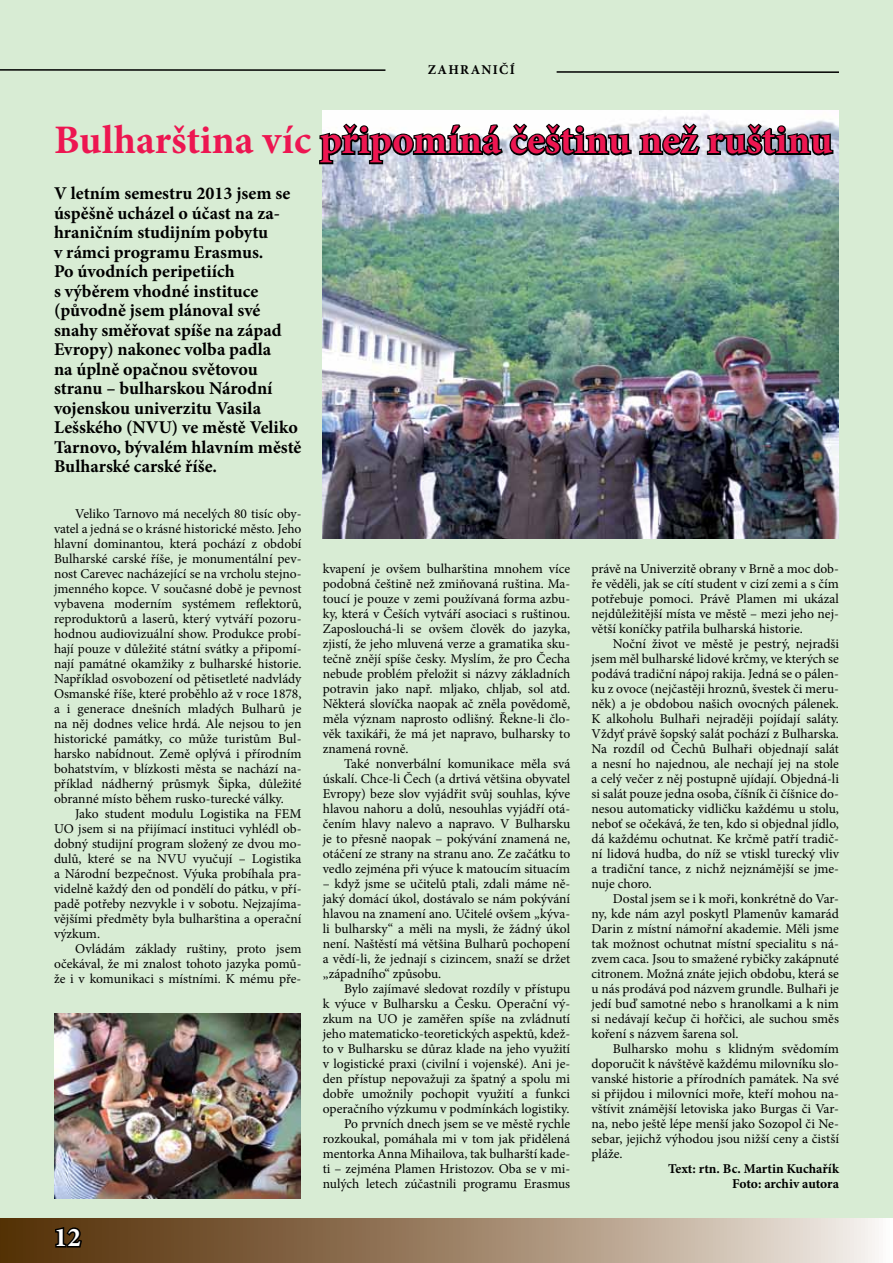
<style>
.page{position:relative;width:893px;height:1263px;background:#fff}
.page>*{position:absolute;margin:0;border:0;box-sizing:border-box;transform-origin:0 0}
.t1{font:700 40.5px "Minion Pro";color:#ed1651}
.t2{font:700 27px "Minion Pro";color:#fff}
.t3{font:700 18px/19.5px "Minion Pro";color:#000}
.t4{font:13.5px/15px "Minion Pro";color:#000;text-align:justify}
.t5{font:700 13.5px/15px "Minion Pro";color:#000;text-align:right}
.t6{font:700 13.5px "Minion Pro";letter-spacing:.1em;color:#000}
</style>
<div class="page">
<div style="left:0;top:0;width:893px;height:1239px;background:#d8ecd4"></div>
<svg style="left:0;top:1219px;width:893px;height:44px;background:#a0886f"></svg>
<svg style="left:54px;top:1225px;width:30px;height:24px"></svg>
<hr style="left:557px;top:71px;width:282px;height:2px;background:#000">
<hr style="left:0;top:69px;width:385px;height:2px;background:#000">
<img style="left:54px;top:1013px;width:247px;height:186px">
<img style="left:323px;top:111px;width:516px;height:427px">
<svg style="left:319px;top:121px;width:516px;height:45px;background:#91949b"></svg>
<p class="t6" style="left:428px;top:60px;width:89px">ZAHRANIČÍ</p>
<h1 class="t1" style="left:54px;top:112px;width:780px">Bulharština víc připomíná češtinu než ruštinu</h1>
<p class="t3" style="left:54px;top:184px;width:249px">V letním semestru 2013 jsem se úspěšně ucházel o účast na za&shy;hraničním studijním pobytu<br>v rámci programu Erasmus.<br>Po úvodních peripetiích<br>s výběrem vhodné instituce (původně jsem plánoval své snahy směřovat spíše na západ<br>Evropy) nakonec volba padla<br>na úplně opačnou světovou stranu – bulharskou Národní vojenskou univerzitu Vasila<br>Lešského (NVU) ve městě Veliko<br>Tarnovo, bývalém hlavním městě<br>Bulharské carské říše.</p>
<p class="t4" style="left:54px;top:506px;width:249px;text-indent:21px">Veliko Tarnovo má necelých 80 tisíc oby&shy;vatel a jedná se o krásné historické město. Jeho hlavní dominantou, která pochází z období Bulharské carské říše, je monumentální pev&shy;nost Carevec nacházející se na vrcholu stejno&shy;jmenného kopce. V současné době je pevnost vybavena moderním systémem reflektorů, reproduktorů a laserů, který vytváří pozoru&shy;hodnou audiovizuální show. Produkce probí&shy;hají pouze v důležité státní svátky a připomí&shy;nají památné okamžiky z bulharské historie.<br>Například osvobození od pětisetleté nadvlády Osmanské říše, které proběhlo až v roce 1878, a i generace dnešních mladých Bulharů je na něj dodnes velice hrdá. Ale nejsou to jen historické památky, co může turistům Bul&shy;harsko nabídnout. Země oplývá i přírodním bohatstvím, v blízkosti města se nachází na&shy;příklad nádherný průsmyk Šipka, důležité obranné místo během rusko-turecké války.</p>
<p class="t4" style="left:54px;top:806px;width:249px;text-indent:21px">Jako student modulu Logistika na FEM UO jsem si na přijímací instituci vyhlédl ob&shy;dobný studijní program složený ze dvou mo&shy;dulů, které se na NVU vyučují – Logistika a Národní bezpečnost. Výuka probíhala pra&shy;videlně každý den od pondělí do pátku, v pří&shy;padě potřeby nezvykle i v sobotu. Nejzajíma&shy;vějšími předměty byla bulharština a operační výzkum.</p>
<p class="t4" style="left:54px;top:941px;width:249px;text-indent:21px">Ovládám základy ruštiny, proto jsem očekával, že mi znalost tohoto jazyka pomů&shy;že i v komunikaci s místními. K mému pře-</p>
<h2 class="t2" style="left:54px;top:1218px;width:28px">12</h2>
<p class="t4" style="left:323px;top:561px;width:249px">kvapení je ovšem bulharština mnohem více podobná češtině než zmiňovaná ruština. Ma&shy;toucí je pouze v zemi používaná forma azbu&shy;ky, která v Češích vytváří asociaci s ruštinou.<br>Zaposlouchá-li se ovšem člověk do jazyka, zjistí, že jeho mluvená verze a gramatika sku&shy;tečně znějí spíše česky. Myslím, že pro Čecha nebude problém přeložit si názvy základních potravin jako např. mljako, chljab, sol atd.<br>Některá slovíčka naopak ač zněla povědomě, měla význam naprosto odlišný. Řekne-li člo&shy;věk taxikáři, že má jet napravo, bulharsky to znamená rovně.</p>
<p class="t4" style="left:323px;top:756px;width:249px;text-indent:21px">Také nonverbální komunikace měla svá úskalí. Chce-li Čech (a drtivá většina obyvatel Evropy) beze slov vyjádřit svůj souhlas, kýve hlavou nahoru a dolů, nesouhlas vyjádří otá&shy;čením hlavy nalevo a napravo. V Bulharsku je to přesně naopak – pokývání znamená ne, otáčení ze strany na stranu ano. Ze začátku to vedlo zejména při výuce k matoucím situacím</p>
<p class="t4" style="left:323px;top:876px;width:249px">– když jsme se učitelů ptali, zdali máme ně&shy;jaký domácí úkol, dostávalo se nám pokývání hlavou na znamení ano. Učitelé ovšem „kýva&shy;li bulharsky“ a měli na mysli, že žádný úkol není. Naštěstí má většina Bulharů pochopení a vědí-li, že jednají s cizincem, snaží se držet „západního“ způsobu.</p>
<p class="t4" style="left:323px;top:981px;width:249px;text-align:right">Bylo zajímavé sledovat rozdíly v přístupu<br>k výuce v Bulharsku a Česku. Operační vý&shy;zkum na UO je zaměřen spíše na zvládnutí jeho matematicko-teoretických aspektů, kdež&shy;to v Bulharsku se důraz klade na jeho využití v logistické praxi (civilní i vojenské). Ani je&shy;den přístup nepovažuji za špatný a spolu mi dobře umožnily pochopit využití a funkci operačního výzkumu v podmínkách logistiky.<br>Po prvních dnech jsem se ve městě rychle rozkoukal, pomáhala mi v tom jak přidělená mentorka Anna Mihailova, tak bulharští kade&shy;ti – zejména Plamen Hristozov. Oba se v mi&shy;nulých letech zúčastnili programu Erasmus</p>
<p class="t4" style="left:591px;top:561px;width:249px">právě na Univerzitě obrany v Brně a moc dob&shy;ře věděli, jak se cítí student v cizí zemi a s čím potřebuje pomoci. Právě Plamen mi ukázal nejdůležitější místa ve městě – mezi jeho nej&shy;větší koníčky patřila bulharská historie.</p>
<p class="t4" style="left:591px;top:636px;width:249px;text-indent:21px">Noční život ve městě je pestrý, nejradši jsem měl bulharské lidové krčmy, ve kterých se podává tradiční nápoj rakija. Jedná se o pálen&shy;ku z ovoce (nejčastěji hroznů, švestek či meru&shy;něk) a je obdobou našich ovocných pálenek.<br>K alkoholu Bulhaři nejraději pojídají saláty.<br>Vždyť právě šopský salát pochází z Bulharska.<br>Na rozdíl od Čechů Bulhaři objednají salát a nesní ho najednou, ale nechají jej na stole a celý večer z něj postupně ujídají. Objedná-li si salát pouze jedna osoba, číšník či číšnice do&shy;nesou automaticky vidličku každému u stolu, neboť se očekává, že ten, kdo si objednal jídlo, dá každému ochutnat. Ke krčmě patří tradič&shy;ní lidová hudba, do níž se vtiskl turecký vliv a tradiční tance, z nichž nejznámější se jme&shy;nuje choro.</p>
<p class="t4" style="left:591px;top:891px;width:249px;text-indent:21px">Dostal jsem se i k moři, konkrétně do Var&shy;ny, kde nám azyl poskytl Plamenův kamarád Darin z místní námořní akademie. Měli jsme tak možnost ochutnat místní specialitu s ná&shy;zvem caca. Jsou to smažené rybičky zakápnuté citronem. Možná znáte jejich obdobu, která se u nás prodává pod názvem grundle. Bulhaři je jedí buď samotné nebo s hranolkami a k nim si nedávají kečup či hořčici, ale suchou směs koření s názvem šarena sol.</p>
<p class="t4" style="left:591px;top:1041px;width:249px;text-indent:21px">Bulharsko mohu s klidným svědomím doporučit k návštěvě každému milovníku slo&shy;vanské historie a přírodních památek. Na své si přijdou i milovníci moře, kteří mohou na&shy;vštívit známější letoviska jako Burgas či Var&shy;na, nebo ještě lépe menší jako Sozopol či Ne&shy;sebar, jejichž výhodou jsou nižší ceny a čistší pláže.</p>
<p class="t5" style="left:668px;top:1161px;width:172px">Text: rtn. Bc. Martin Kuchařík<br>Foto: archiv autora</p>
</div>
